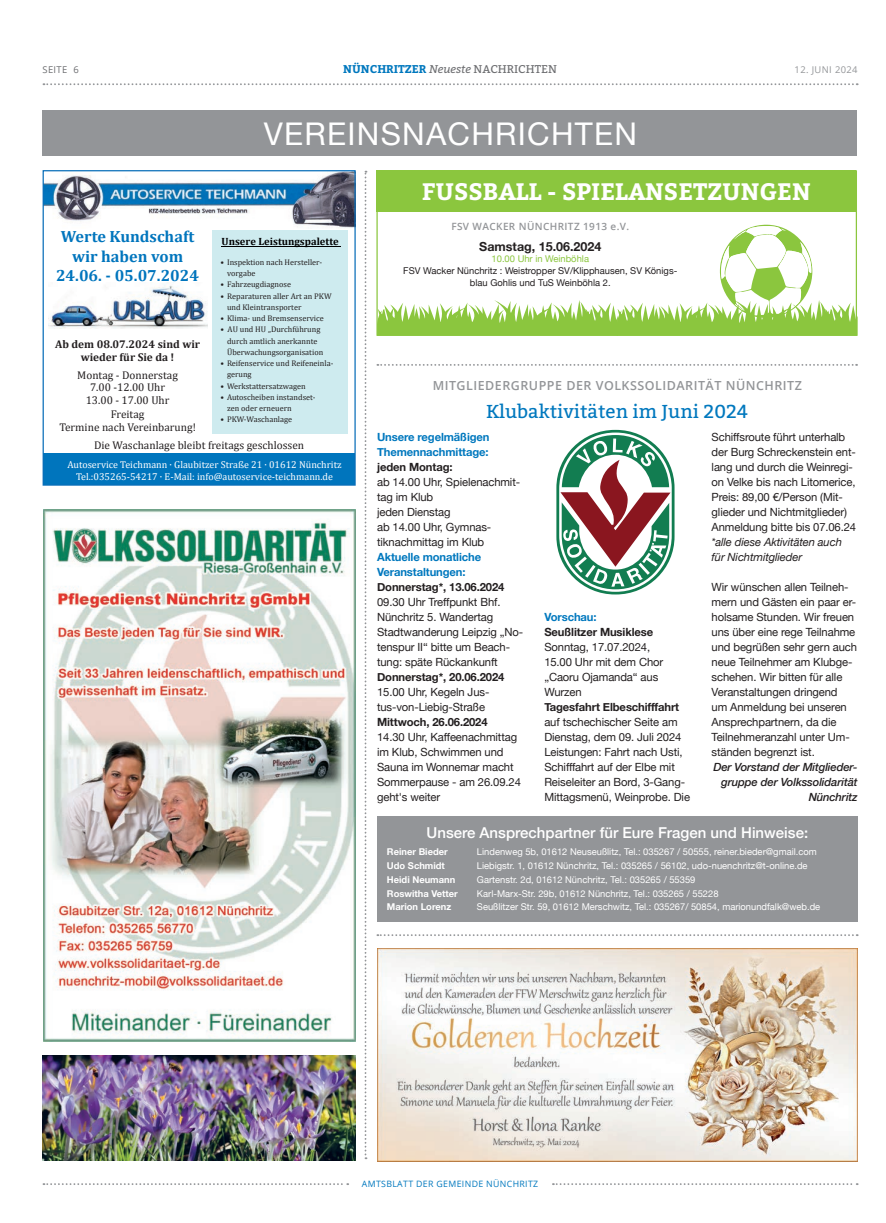
<style>
.page{position:relative;width:886px;height:1223px;background:#fff}
.page>*{position:absolute;margin:0;border:0;box-sizing:border-box;transform-origin:0 0}
.t1{font:31.25px "Helvetica Neue";letter-spacing:.04em;color:#fff}
.t2{font:700 23.75px "Bitter";color:#fff}
.t3{font:18.75px "Bitter";color:#0078be}
.t4{font:700 16.25px/19.5px "Cambria";color:#0075bd;text-align:center}
.t5{font:500 15px "Helvetica Neue";color:#fff}
.t6{font:600 12.5px "Open Sans";letter-spacing:.04em;color:#939598}
.t7{font:700 12.5px "Helvetica Neue";color:#231f20}
.t8{font:11.25px/15px "Helvetica Neue";letter-spacing:-.01em;color:#231f20}
.t9{font:700 11.25px "Helvetica Neue";letter-spacing:-.01em;color:#231f20}
.t10{font:11.25px/12.5px "Cambria";color:#231f20;text-align:center}
.t11{font:700 11.25px/15px "Helvetica Neue";letter-spacing:-.01em;color:#0078be}
.t12{font:italic 500 11.25px/15px "Helvetica Neue";letter-spacing:-.01em;color:#231f20;text-align:right}
.t13{font:italic 11.25px/15px "Helvetica Neue";letter-spacing:-.01em;color:#231f20}
.t14{font:700 11.25px/13.5px "Cambria";color:#231f20;text-align:center}
.t15{font:700 11.25px "Bitter";color:#0078be}
.t16{font:700 10.5px "Cambria";color:#000001}
.t17{font:10px/12px "Cambria";color:#fff;text-align:center}
.t18{font:600 10px "Open Sans";letter-spacing:.04em;color:#939598}
.t19{font:9.38px "Helvetica Neue";color:#fff}
.t20{font:9.38px/12.5px "Helvetica Neue";color:#231f20;text-align:center}
.t21{font:700 9.38px "Helvetica Neue";color:#fff}
.t22{font:9.38px "Helvetica Neue";color:#8bc63e}
.t23{font:9.38px "Open Sans";letter-spacing:.04em;color:#939598}
.t24{font:9.38px "Open Sans";letter-spacing:.04em;color:#6c6d70}
.t25{font:8.75px "Open Sans";letter-spacing:.04em;color:#0078be}
.t26{font:8.25px/11.2px "Cambria";color:#231f20}
.s1{font-weight:400;font-style:italic;color:#6c6d70}
.s2{font-weight:400;color:#6c6d70}
</style>
<div class="page">
<svg style="left:43px;top:83px;width:815px;height:2px"></svg>
<svg style="left:43px;top:1183px;width:305px;height:2px"></svg>
<svg style="left:553px;top:1183px;width:305px;height:2px"></svg>
<div style="left:43px;top:110px;width:814px;height:45px;background:#939598"></div>
<svg style="left:377px;top:934px;width:481px;height:2px"></svg>
<img style="left:377px;top:948px;width:480px;height:213px">
<img style="left:43px;top:509px;width:313px;height:532px">
<svg style="left:556px;top:430px;width:118px;height:164px"></svg>
<div style="left:377px;top:816px;width:480px;height:105px;background:#939598"></div>
<svg style="left:377px;top:364px;width:480px;height:2px"></svg>
<svg style="left:365px;top:171px;width:1px;height:988px"></svg>
<div style="left:376px;top:170px;width:480px;height:42px;background:#8bc63e"></div>
<svg style="left:377px;top:224px;width:480px;height:112px"></svg>
<img style="left:43px;top:1055px;width:312px;height:105px">
<img style="left:45px;top:172px;width:309px;height:56px">
<div style="left:43px;top:454px;width:312px;height:31px;background:#0075bd"></div>
<div style="left:212px;top:231px;width:136px;height:203px;background:#ceebef"></div>
<hr style="left:222px;top:246px;width:119px;height:1px;background:#000001">
<img style="left:48px;top:282px;width:159px;height:47px">
<div style="left:43px;top:170px;width:313px;height:315px;border:1px solid #0a6fb9"></div>
<p class="t24" style="left:43px;top:63px;width:38px">SEITE 6</p>
<p class="t15" style="left:343px;top:61px;width:215px">NÜNCHRITZER <span class="s1">Neueste</span> <span class="s2">NACHRICHTEN</span></p>
<p class="t23" style="left:794px;top:63px;width:65px">12. JUNI 2024</p>
<h1 class="t1" style="left:264px;top:111px;width:374px">VEREINSNACHRICHTEN</h1>
<h3 class="t4" style="left:56px;top:226px;width:145px">Werte Kundschaft wir haben vom<br>24.06. - 05.07.2024</h3>
<p class="t16" style="left:222px;top:234px;width:119px">Unsere Leistungspalette</p>
<p class="t26" style="left:227px;top:256px;width:97px;text-indent:-7px">• Inspektion nach Hersteller&shy;vorgabe</p>
<p class="t26" style="left:220px;top:279px;width:72px">• Fahrzeugdiagnose</p>
<p class="t26" style="left:227px;top:290px;width:106px;text-indent:-7px">• Reparaturen aller Art an PKW und Kleintransporter</p>
<p class="t26" style="left:220px;top:312px;width:105px">• Klima- und Bremsenservice</p>
<p class="t26" style="left:227px;top:324px;width:98px;text-indent:-7px">• AU und HU „Durchführung durch amtlich anerkannte<br>Überwachungsorganisation</p>
<p class="t26" style="left:227px;top:357px;width:108px;text-indent:-7px">• Reifenservice und Reifeneinla&shy;gerung</p>
<p class="t26" style="left:220px;top:380px;width:87px">• Werkstattersatzwagen</p>
<p class="t26" style="left:227px;top:391px;width:90px;text-indent:-7px">• Autoscheiben instandset&shy;zen oder erneuern</p>
<p class="t26" style="left:220px;top:414px;width:73px">• PKW-Waschanlage</p>
<p class="t14" style="left:55px;top:337px;width:146px">Ab dem 08.07.2024 sind wir wieder für Sie da !</p>
<p class="t10" style="left:77px;top:369px;width:102px">Montag - Donnerstag<br>7.00 -12.00 Uhr<br>13.00 - 17.00 Uhr</p>
<p class="t10" style="left:59px;top:408px;width:138px">Freitag<br>Termine nach Vereinbarung!</p>
<p class="t10" style="left:94px;top:439px;width:212px">Die Waschanlage bleibt freitags geschlossen</p>
<p class="t17" style="left:67px;top:458px;width:276px">Autoservice Teichmann · Glaubitzer Straße 21 · 01612 Nünchritz<br>Tel.:035265-54217 · E-Mail: info@autoservice-teichmann.de</p>
<h2 class="t2" style="left:422px;top:173px;width:390px">FUSSBALL - SPIELANSETZUNGEN</h2>
<p class="t18" style="left:451px;top:219px;width:179px">FSV WACKER NÜNCHRITZ 1913 e.V.</p>
<p class="t7" style="left:479px;top:237px;width:124px">Samstag, 15.06.2024</p>
<p class="t22" style="left:492px;top:252px;width:99px">10.00 Uhr in Weinböhla</p>
<p class="t20" style="left:403px;top:265px;width:275px">FSV Wacker Nünchritz : Weistropper SV/Klipphausen, SV Königs&shy;blau Gohlis und TuS Weinböhla 2.</p>
<p class="t6" style="left:433px;top:377px;width:371px">MITGLIEDERGRUPPE DER VOLKSSOLIDARITÄT NÜNCHRITZ</p>
<h3 class="t3" style="left:486px;top:398px;width:264px">Klubaktivitäten im Juni 2024</h3>
<p class="t11" style="left:377px;top:429px;width:114px">Unsere regelmäßigen<br>Themennachmittage:</p>
<p class="t9" style="left:377px;top:458px;width:77px">jeden Montag:</p>
<p class="t8" style="left:377px;top:475px;width:145px">ab 14.00 Uhr, Spielenachmit&shy;tag im Klub<br>jeden Dienstag<br>ab 14.00 Uhr, Gymnas&shy;tiknachmittag im Klub</p>
<p class="t11" style="left:377px;top:549px;width:106px">Aktuelle monatliche<br>Veranstaltungen:</p>
<p class="t9" style="left:377px;top:578px;width:129px">Donnerstag*, 13.06.2024</p>
<p class="t8" style="left:377px;top:595px;width:147px">09.30 Uhr Treffpunkt Bhf.<br>Nünchritz 5. Wandertag<br>Stadtwanderung Leipzig „No&shy;tenspur II“ bitte um Beach&shy;tung: späte Rückankunft</p>
<p class="t9" style="left:377px;top:668px;width:129px">Donnerstag*, 20.06.2024</p>
<p class="t8" style="left:377px;top:685px;width:114px">15.00 Uhr, Kegeln Jus&shy;tus-von-Liebig-Straße</p>
<p class="t9" style="left:377px;top:713px;width:112px">Mittwoch, 26.06.2024</p>
<p class="t8" style="left:377px;top:730px;width:145px">14.30 Uhr, Kaffeenachmittag im Klub, Schwimmen und<br>Sauna im Wonnemar macht<br>Sommerpause - am 26.09.24 geht's weiter</p>
<p class="t8" style="left:712px;top:430px;width:146px">Schiffsroute führt unterhalb der Burg Schreckenstein ent&shy;lang und durch die Weinregi&shy;on Velke bis nach Litomerice,<br>Preis: 89,00 €/Person (Mit&shy;glieder und Nichtmitglieder)<br>Anmeldung bitte bis 07.06.24</p>
<p class="t13" style="left:712px;top:535px;width:132px">*alle diese Aktivitäten auch für Nichtmitglieder</p>
<p class="t8" style="left:712px;top:580px;width:147px">Wir wünschen allen Teilneh&shy;mern und Gästen ein paar er&shy;holsame Stunden. Wir freuen uns über eine rege Teilnahme und begrüßen sehr gern auch neue Teilnehmer am Klubge&shy;schehen. Wir bitten für alle<br>Veranstaltungen dringend<br>um Anmeldung bei unseren<br>Ansprechpartnern, da die<br>Teilnehmeranzahl unter Um&shy;ständen begrenzt ist.</p>
<p class="t12" style="left:713px;top:758px;width:146px">Der Vorstand der Mitglieder&shy;gruppe der Volkssolidarität<br>Nünchritz</p>
<h3 class="t5" style="left:426px;top:820px;width:383px">Unsere Ansprechpartner für Eure Fragen und Hinweise:</h3>
<p class="t21" style="left:387px;top:844px;width:62px">Reiner Bieder</p>
<p class="t19" style="left:477px;top:845px;width:341px">Lindenweg 5b, 01612 Neuseußlitz, Tel.: 035267 / 50555, reiner.bieder@gmail.com</p>
<p class="t21" style="left:387px;top:858px;width:59px">Udo Schmidt</p>
<p class="t19" style="left:477px;top:859px;width:332px">Liebigstr. 1, 01612 Nünchritz, Tel.: 035265 / 56102, udo-nuenchritz@t-online.de</p>
<p class="t21" style="left:387px;top:872px;width:70px">Heidi Neumann</p>
<p class="t19" style="left:477px;top:872px;width:220px">Gartenstr. 2d, 01612 Nünchritz, Tel.: 035265 / 55359</p>
<p class="t21" style="left:387px;top:886px;width:72px">Roswitha Vetter</p>
<p class="t19" style="left:477px;top:886px;width:243px">Karl-Marx-Str. 29b, 01612 Nünchritz, Tel.: 035265 / 55228</p>
<p class="t21" style="left:387px;top:899px;width:66px">Marion Lorenz</p>
<p class="t19" style="left:477px;top:900px;width:345px">Seußlitzer Str. 59, 01612 Merschwitz, Tel.: 035267/ 50854, marionundfalk@web.de</p>
<p class="t11" style="left:544px;top:609px;width:54px">Vorschau:</p>
<p class="t9" style="left:544px;top:623px;width:110px">Seußlitzer Musiklese</p>
<p class="t8" style="left:544px;top:640px;width:120px">Sonntag, 17.07.2024,<br>15.00 Uhr mit dem Chor „Caoru Ojamanda“ aus<br>Wurzen</p>
<p class="t9" style="left:544px;top:698px;width:136px">Tagesfahrt Elbeschifffahrt</p>
<p class="t8" style="left:544px;top:715px;width:147px">auf tschechischer Seite am<br>Dienstag, dem 09. Juli 2024<br>Leistungen: Fahrt nach Usti,<br>Schifffahrt auf der Elbe mit<br>Reiseleiter an Bord, 3-Gang-<br>Mittagsmenü, Weinprobe. Die</p>
<p class="t25" style="left:362px;top:1177px;width:178px">AMTSBLATT DER GEMEINDE NÜNCHRITZ</p>
</div>
